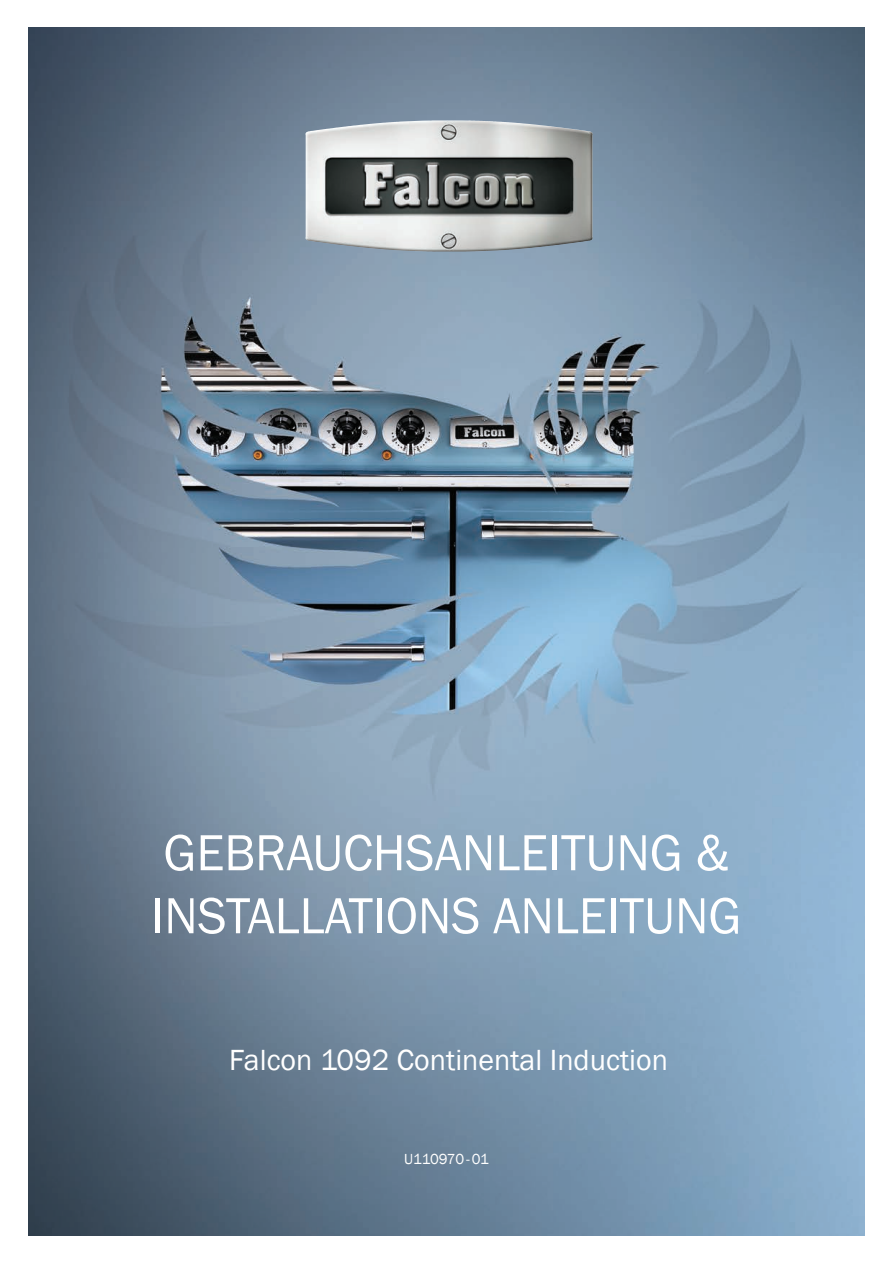
<style>
.page{position:relative;width:893px;height:1263px;background:#fff}
.page>*{position:absolute;margin:0;border:0;box-sizing:border-box;transform-origin:0 0}
.t1{font:52.5px/63px "Franklin Gothic";color:#fff}
.t2{font:30px "Franklin Gothic";color:#fff}
.Body_centre{font:15px "Franklin Gothic";letter-spacing:-.02em;color:#fff}
</style>
<div class="page">
<img style="left:28px;top:27px;width:837px;height:1209px">
<img style="left:305px;top:120px;width:127px;height:131px">
<p class="t1" style="left:152px;top:822px;width:591px">GEBRAUCHSANLEITUNG &amp;<br>INSTALLATIONS ANLEITUNG</p>
<p class="t2" style="left:229px;top:1042px;width:440px">Falcon 1092 Continental Induction</p>
<p class="Body_centre" style="left:404px;top:1149px;width:86px">U110970-01</p>
</div>
